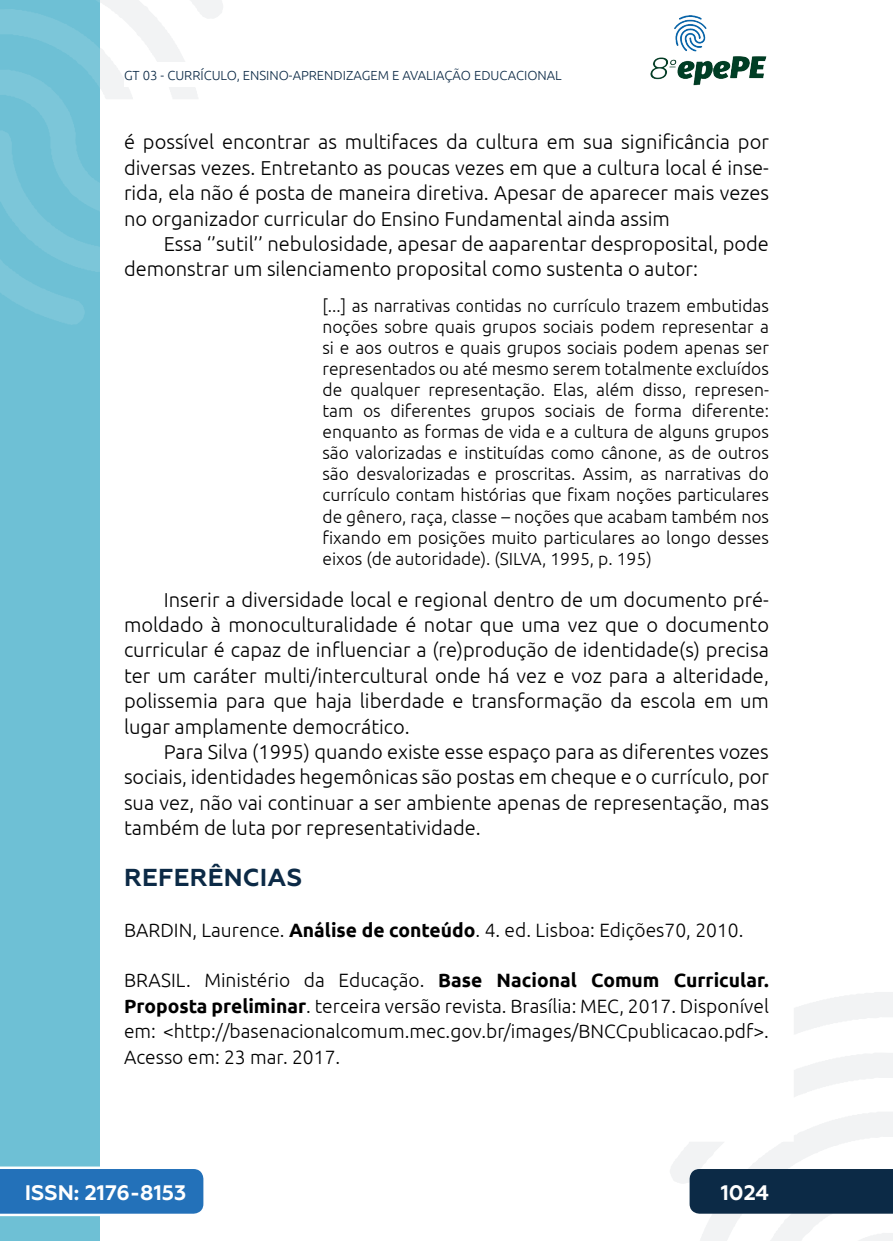
<style>
.page{position:relative;width:893px;height:1241px;background:#fff}
.page>*{position:absolute;margin:0;border:0;box-sizing:border-box;transform-origin:0 0}
._3_SUBTÍTULO{font:700 24.5px "Geometria";letter-spacing:.01em;color:#0c2a46}
.t1{font:700 21px "Geometria";color:#fff}
._5_CORPO{font:300 20.12px/25.4px "Ubuntu";color:#000;text-align:justify}
._11_REFERENCIAS{font:300 19.25px/25.4px "Ubuntu";color:#000;text-align:justify}
._8_CITACAO{font:300 17.5px/21px "Ubuntu";color:#000;text-align:justify}
.t2{font:300 13.12px "Ubuntu";color:#0c2a46}
.s1{font-weight:700}
</style>
<div class="page">
<svg style="left:670px;top:992px;width:223px;height:248px"></svg>
<svg style="left:99px;top:0;width:124px;height:324px"></svg>
<img style="left:650px;top:15px;width:117px;height:71px">
<div style="left:0;top:0;width:99px;height:1240px;background:#6ec0d5"></div>
<svg style="left:0;top:0;width:99px;height:325px"></svg>
<svg style="left:0;top:1166px;width:203px;height:49px;background:#367dbf"></svg>
<div style="left:690px;top:1168px;width:203px;height:45px;background:#0c2a46"></div>
<div style="left:124px;top:62px;width:516px;height:25px;background:#fff"></div>
<p class="t2" style="left:124px;top:67px;width:439px">GT 03 - CURRÍCULO, ENSINO-APRENDIZAGEM E AVALIAÇÃO EDUCACIONAL</p>
<p class="_5_CORPO" style="left:124px;top:129px;width:646px">é possível encontrar as multifaces da cultura em sua significância por diversas vezes. Entretanto as poucas vezes em que a cultura local é inse&shy;rida, ela não é posta de maneira diretiva. Apesar de aparecer mais vezes no organizador curricular do Ensino Fundamental ainda assim</p>
<p class="_5_CORPO" style="left:124px;top:231px;width:646px;text-indent:40px">Essa ‘’sutil’’ nebulosidade, apesar de aaparentar desproposital, pode demonstrar um silenciamento proposital como sustenta o autor:</p>
<p class="_8_CITACAO" style="left:322px;top:295px;width:448px">[...] as narrativas contidas no currículo trazem embutidas noções sobre quais grupos sociais podem representar a si e aos outros e quais grupos sociais podem apenas ser representados ou até mesmo serem totalmente excluídos de qualquer representação. Elas, além disso, represen&shy;tam os diferentes grupos sociais de forma diferente: enquanto as formas de vida e a cultura de alguns grupos são valorizadas e instituídas como cânone, as de outros são desvalorizadas e proscritas. Assim, as narrativas do currículo contam histórias que fixam noções particulares de gênero, raça, classe – noções que acabam também nos fixando em posições muito particulares ao longo desses eixos (de autoridade). (SILVA, 1995, p. 195)</p>
<p class="_5_CORPO" style="left:124px;top:586px;width:646px;text-indent:40px">Inserir a diversidade local e regional dentro de um documento pré&shy;moldado à monoculturalidade é notar que uma vez que o documento curricular é capaz de influenciar a (re)produção de identidade(s) precisa ter um caráter multi/intercultural onde há vez e voz para a alteridade, polissemia para que haja liberdade e transformação da escola em um lugar amplamente democrático.</p>
<p class="_5_CORPO" style="left:124px;top:738px;width:646px;text-indent:40px">Para Silva (1995) quando existe esse espaço para as diferentes vozes sociais, identidades hegemônicas são postas em cheque e o currículo, por sua vez, não vai continuar a ser ambiente apenas de representação, mas também de luta por representatividade.</p>
<p class="_3_SUBTÍTULO" style="left:124px;top:862px;width:179px">REFERÊNCIAS</p>
<p class="_11_REFERENCIAS" style="left:124px;top:916px;width:621px">BARDIN, Laurence. <span class="s1">Análise de conteúdo</span>. 4. ed. Lisboa: Edições70, 2010.</p>
<p class="_11_REFERENCIAS" style="left:124px;top:967px;width:646px">BRASIL. Ministério da Educação. <span class="s1">Base Nacional Comum Curricular.<br>Proposta preliminar</span>. terceira versão revista. Brasília: MEC, 2017. Disponível em: &lt;http://basenacionalcomum.mec.gov.br/images/BNCCpublicacao.pdf&gt;.<br>Acesso em: 23 mar. 2017.</p>
<p class="t1" style="left:25px;top:1179px;width:163px">ISSN: 2176-8153</p>
<p class="t1" style="left:721px;top:1179px;width:50px">1024</p>
</div>
